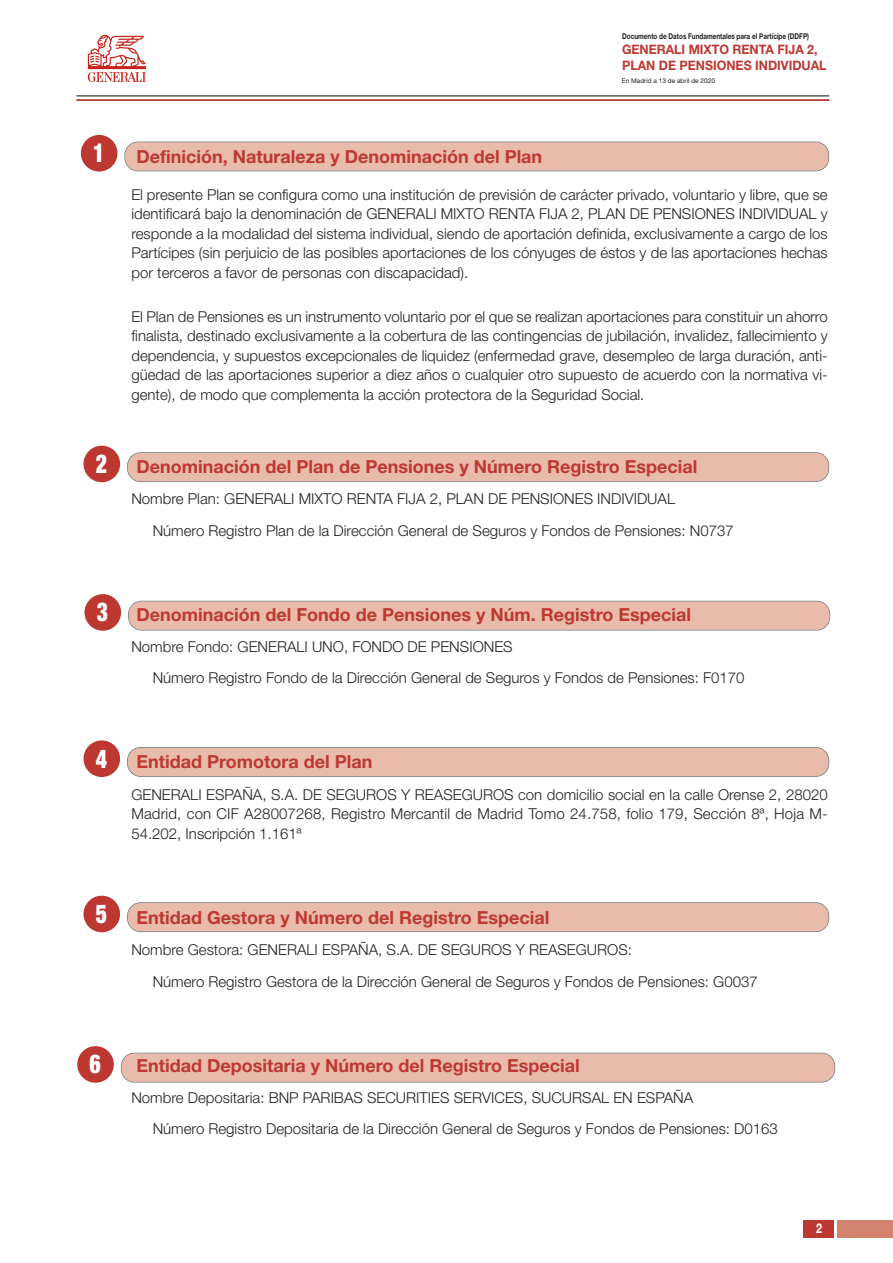
<style>
.page{position:relative;width:893px;height:1263px;background:#fff}
.page>*{position:absolute;margin:0;border:0;box-sizing:border-box;transform-origin:0 0}
.t1{font:900 condensed 26.1px "Helvetica Neue LT Std";color:#fff;scale:.84 1}
.t2{font:700 18px "Helvetica Neue LT Std";color:#bd3831}
.t3{font:300 15px/19.5px "Helvetica Neue LT Std";color:#231f20}
.t4{font:700 13.5px "Helvetica Neue LT Std";color:#fff;scale:.8 1}
.t5{font:700 13.05px/15.8px "Helvetica Neue LT Std";color:#bd3831;scale:.95 1}
.t6{font:700 7.95px "Helvetica Neue LT Std";color:#231f20;scale:.8 1}
.t7{font:6.6px "Helvetica Neue LT Std";color:#231f20}
</style>
<div class="page">
<div style="left:125px;top:142px;width:703px;height:29px;background:#e8bbab;border-radius:13px"></div>
<div style="left:124px;top:142px;width:705px;height:29px;border:2px solid #6c6d70;border-radius:14px"></div>
<div style="left:81px;top:135px;width:36px;height:37px;background:#bd3831;border-radius:50%"></div>
<svg style="left:88px;top:35px;width:58px;height:47px"></svg>
<div style="left:838px;top:1220px;width:55px;height:18px;background:#d4846e"></div>
<div style="left:803px;top:1220px;width:31px;height:18px;background:#bd3831"></div>
<div style="left:128px;top:453px;width:700px;height:28px;background:#e8bbab;border-radius:13px"></div>
<div style="left:127px;top:452px;width:702px;height:30px;border:2px solid #6c6d70;border-radius:14px"></div>
<div style="left:84px;top:446px;width:36px;height:36px;background:#bd3831;border-radius:50%"></div>
<div style="left:129px;top:601px;width:700px;height:29px;background:#e8bbab;border-radius:13px"></div>
<div style="left:128px;top:601px;width:702px;height:29px;border:2px solid #6c6d70;border-radius:14px"></div>
<div style="left:85px;top:594px;width:36px;height:37px;background:#bd3831;border-radius:50%"></div>
<div style="left:128px;top:748px;width:700px;height:28px;background:#e8bbab;border-radius:13px"></div>
<div style="left:127px;top:747px;width:702px;height:30px;border:2px solid #6c6d70;border-radius:14px"></div>
<div style="left:84px;top:740px;width:36px;height:37px;background:#bd3831;border-radius:50%"></div>
<div style="left:128px;top:903px;width:700px;height:28px;background:#e8bbab;border-radius:13px"></div>
<div style="left:127px;top:902px;width:702px;height:30px;border:2px solid #6c6d70;border-radius:14px"></div>
<div style="left:84px;top:896px;width:36px;height:36px;background:#bd3831;border-radius:50%"></div>
<div style="left:122px;top:1053px;width:712px;height:29px;background:#e8bbab;border-radius:13px"></div>
<div style="left:121px;top:1053px;width:714px;height:29px;border:2px solid #6c6d70;border-radius:14px"></div>
<div style="left:77px;top:1046px;width:37px;height:37px;background:#bd3831;border-radius:50%"></div>
<hr style="left:77px;top:95px;width:752px;height:1px;background:#6c6d70">
<hr style="left:77px;top:99px;width:752px;height:2px;background:#bd3831">
<h1 class="t1" style="left:93px;top:143px;width:15px">1</h1>
<h1 class="t1" style="left:96px;top:454px;width:15px">2</h1>
<p class="t6" style="left:622px;top:33px;width:235px">Documento de Datos Fundamentales para el Partícipe (DDFP)</p>
<p class="t5" style="left:622px;top:43px;width:217px">GENERALI MIXTO RENTA FIJA 2,<br>PLAN DE PENSIONES INDIVIDUAL</p>
<p class="t7" style="left:622px;top:78px;width:95px">En Madrid a 13 de abril de 2020</p>
<p class="t2" style="left:136px;top:150px;width:407px">Definición, Naturaleza y Denominación del Plan</p>
<p class="t3" style="left:131px;top:186px;width:698px;text-align:justify">El presente Plan se configura como una institución de previsión de carácter privado, voluntario y libre, que se identificará bajo la denominación de GENERALI MIXTO RENTA FIJA 2, PLAN DE PENSIONES INDIVIDUAL y responde a la modalidad del sistema individual, siendo de aportación definida, exclusivamente a cargo de los Partícipes (sin perjuicio de las posibles aportaciones de los cónyuges de éstos y de las aportaciones hechas por terceros a favor de personas con discapacidad).</p>
<p class="t3" style="left:131px;top:308px;width:698px;text-align:justify">El Plan de Pensiones es un instrumento voluntario por el que se realizan aportaciones para constituir un ahorro finalista, destinado exclusivamente a la cobertura de las contingencias de jubilación, invalidez, fallecimiento y dependencia, y supuestos excepcionales de liquidez (enfermedad grave, desempleo de larga duración, anti&shy;güedad de las aportaciones superior a diez años o cualquier otro supuesto de acuerdo con la normativa vi&shy;gente), de modo que complementa la acción protectora de la Seguridad Social.</p>
<p class="t2" style="left:136px;top:460px;width:562px">Denominación del Plan de Pensiones y Número Registro Especial</p>
<p class="t3" style="left:153px;top:485px;width:583px;line-height:31.3px;text-indent:-21px">Nombre Plan: GENERALI MIXTO RENTA FIJA 2, PLAN DE PENSIONES INDIVIDUAL<br>Número Registro Plan de la Dirección General de Seguros y Fondos de Pensiones: N0737</p>
<h1 class="t1" style="left:97px;top:603px;width:15px">3</h1>
<p class="t2" style="left:136px;top:608px;width:556px">Denominación del Fondo de Pensiones y Núm. Registro Especial</p>
<p class="t3" style="left:153px;top:632px;width:593px;line-height:31.3px;text-indent:-21px">Nombre Fondo: GENERALI UNO, FONDO DE PENSIONES<br>Número Registro Fondo de la Dirección General de Seguros y Fondos de Pensiones: F0170</p>
<h1 class="t1" style="left:96px;top:749px;width:15px">4</h1>
<p class="t2" style="left:136px;top:755px;width:237px">Entidad Promotora del Plan</p>
<p class="t3" style="left:131px;top:786px;width:698px;text-align:justify">GENERALI ESPAÑA, S.A. DE SEGUROS Y REASEGUROS con domicilio social en la calle Orense 2, 28020<br>Madrid, con CIF A28007268, Registro Mercantil de Madrid Tomo 24.758, folio 179, Sección 8ª, Hoja M-54.202, Inscripción 1.161ª</p>
<h1 class="t1" style="left:96px;top:904px;width:15px">5</h1>
<p class="t2" style="left:136px;top:911px;width:414px">Entidad Gestora y Número del Registro Especial</p>
<p class="t3" style="left:153px;top:935px;width:606px;line-height:31.3px;text-indent:-21px">Nombre Gestora: GENERALI ESPAÑA, S.A. DE SEGUROS Y REASEGUROS:<br>Número Registro Gestora de la Dirección General de Seguros y Fondos de Pensiones: G0037</p>
<h1 class="t1" style="left:90px;top:1054px;width:15px">6</h1>
<p class="t2" style="left:136px;top:1059px;width:445px">Entidad Depositaria y Número del Registro Especial</p>
<p class="t3" style="left:153px;top:1083px;width:627px;line-height:31.3px;text-indent:-21px">Nombre Depositaria: BNP PARIBAS SECURITIES SERVICES, SUCURSAL EN ESPAÑA<br>Número Registro Depositaria de la Dirección General de Seguros y Fondos de Pensiones: D0163</p>
<p class="t4" style="left:816px;top:1223px;width:9px">2</p>
</div>
